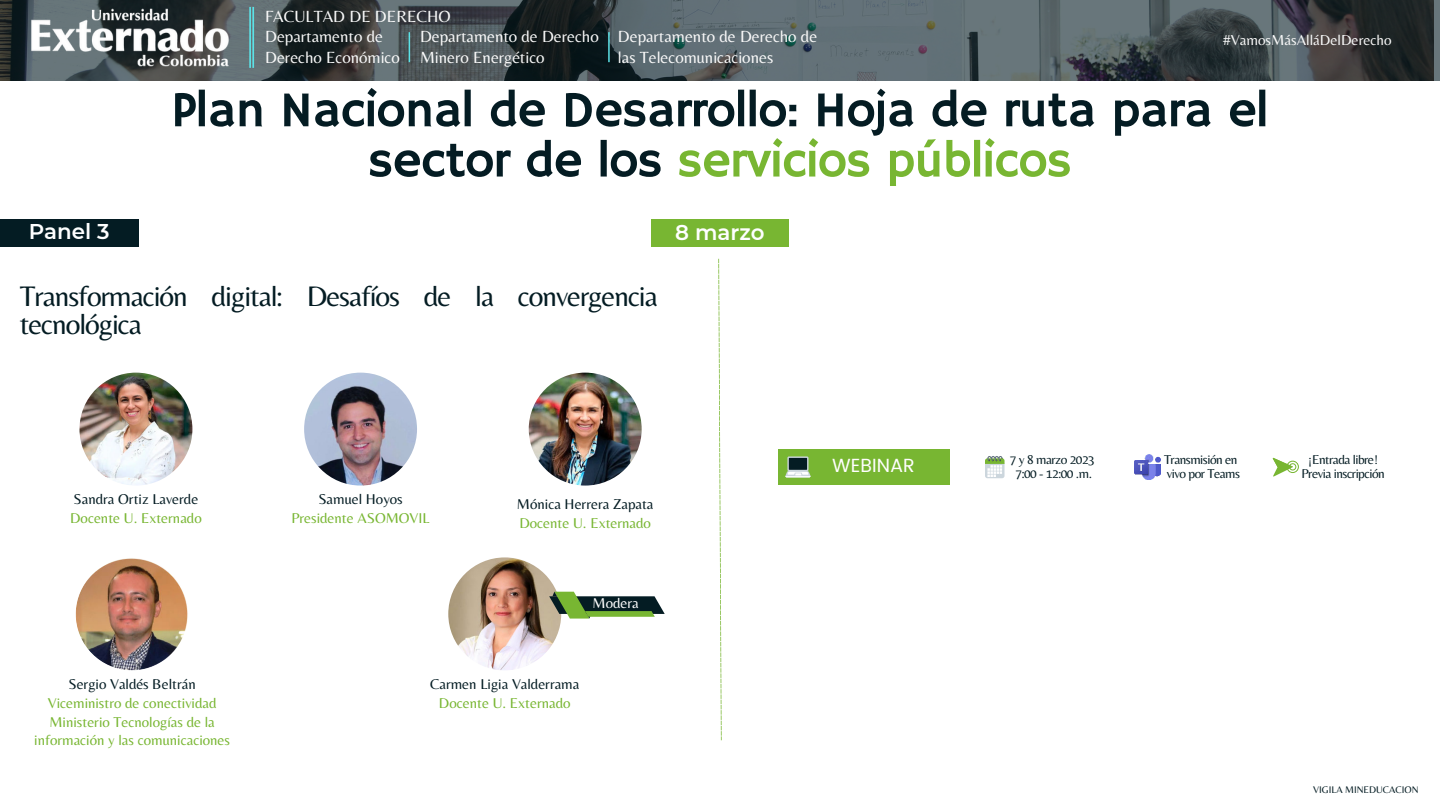
<style>
.page{position:relative;width:1440px;height:810px;background:#fff}
.page>*{position:absolute;margin:0;border:0;box-sizing:border-box;transform-origin:0 0}
.t1{font:50.4px/50.2px "Hammersmith One";letter-spacing:-.02em;color:#041c23;text-align:center}
.t2{font:29.4px/27.8px "Belleza";letter-spacing:-.035em;color:#041c23}
.t3{font:600 21.4px "Montserrat";color:#feffff}
.t4{font:19px "Poppins";color:#fffefe}
.t5{font:16.8px/20.6px "Belleza";color:#f9f9f9}
.t6{font:15px "Belleza";color:#f9f9f9}
.t7{font:14.8px/18.8px "Belleza";color:#78b632;text-align:center}
.t8{font:14.8px "Belleza";color:#041c23}
.t9{font:14.8px "Belleza";color:#fff}
.t10{font:13.3px/14.1px "Belleza";letter-spacing:-.035em;color:#041c23;text-align:center}
.t11{font:10px "Belleza";color:#041c23}
.s1{color:#78b632}
</style>
<div class="page">
<svg style="left:0;top:0;width:1440px;height:81px;background:#475155"></svg>
<hr style="left:249px;top:7px;width:2px;height:61px;background:#5ce1e6">
<hr style="left:252px;top:7px;width:2px;height:61px;background:#5ce1e6">
<img style="left:20px;top:0;width:220px;height:75px">
<hr style="left:608px;top:32px;width:2px;height:30px;background:#5ce1e6">
<hr style="left:409px;top:32px;width:1px;height:30px;background:#5ce1e6">
<svg style="left:1273px;top:458px;width:26px;height:19px"></svg>
<img style="left:1134px;top:455px;width:27px;height:24px">
<svg style="left:985px;top:456px;width:20px;height:22px"></svg>
<div style="left:778px;top:449px;width:172px;height:36px;background:#78b632"></div>
<svg style="left:785px;top:456px;width:26px;height:21px"></svg>
<div style="left:0;top:219px;width:138px;height:28px;background:#041c23"></div>
<div style="left:651px;top:219px;width:138px;height:28px;background:#78b632"></div>
<svg style="left:718px;top:259px;width:4px;height:481px"></svg>
<img style="left:79px;top:373px;width:113px;height:113px;border-radius:50%">
<img style="left:304px;top:373px;width:113px;height:113px;border-radius:50%">
<img style="left:529px;top:373px;width:113px;height:113px;border-radius:50%">
<img style="left:448px;top:557px;width:113px;height:113px;border-radius:50%">
<svg style="left:549px;top:592px;width:116px;height:27px"></svg>
<img style="left:76px;top:557px;width:113px;height:113px;border-radius:50%">
<p class="t5" style="left:265px;top:6px;width:187px">FACULTAD DE DERECHO<br>Departamento de<br>Derecho Económico</p>
<p class="t5" style="left:420px;top:26px;width:180px;line-height:21px">Departamento de Derecho<br>Minero Energético</p>
<p class="t5" style="left:618px;top:26px;width:201px;line-height:21px">Departamento de Derecho de las Telecomunicaciones</p>
<p class="t6" style="left:1223px;top:31px;width:170px">#VamosMásAlláDelDerecho</p>
<h3 class="t3" style="left:29px;top:216px;width:82px">Panel 3</h3>
<h1 class="t1" style="left:171px;top:87px;width:1099px">Plan Nacional de Desarrollo: Hoja de ruta para el sector de los <span class="s1">servicios públicos</span></h1>
<h3 class="t3" style="left:675px;top:218px;width:91px">8 marzo</h3>
<h2 class="t2" style="left:20px;top:282px;width:639px">Transformación digital: Desafíos de la convergencia tecnológica</h2>
<p class="t8" style="left:74px;top:491px;width:126px">Sandra Ortiz Laverde</p>
<p class="t7" style="left:70px;top:508px;width:133px">Docente U. Externado</p>
<p class="t8" style="left:68px;top:675px;width:129px">Sergio Valdés Beltrán</p>
<p class="t7" style="left:34px;top:693px;width:197px">Viceministro de conectividad<br>Ministerio Tecnologías de la información y las comunicaciones</p>
<p class="t8" style="left:318px;top:491px;width:86px">Samuel Hoyos</p>
<p class="t7" style="left:291px;top:508px;width:140px">Presidente ASOMOVIL</p>
<p class="t8" style="left:517px;top:495px;width:138px">Mónica Herrera Zapata</p>
<p class="t7" style="left:519px;top:513px;width:133px">Docente U. Externado</p>
<p class="t9" style="left:593px;top:594px;width:48px">Modera</p>
<p class="t8" style="left:430px;top:675px;width:151px">Carmen Ligia Valderrama</p>
<p class="t7" style="left:439px;top:693px;width:133px">Docente U. Externado</p>
<p class="t4" style="left:832px;top:451px;width:84px">WEBINAR</p>
<p class="t10" style="left:1010px;top:452px;width:86px">7 y 8 marzo 2023</p>
<p class="t10" style="left:1016px;top:466px;width:78px">7:00 - 12:00 .m.</p>
<p class="t10" style="left:1164px;top:452px;width:78px;text-align:left">Transmisión en vivo por Teams</p>
<p class="t10" style="left:1302px;top:452px;width:85px">¡Entrada libre!<br>Previa inscripción</p>
<p class="t11" style="left:1313px;top:784px;width:107px">VIGILA MINEDUCACION</p>
</div>
